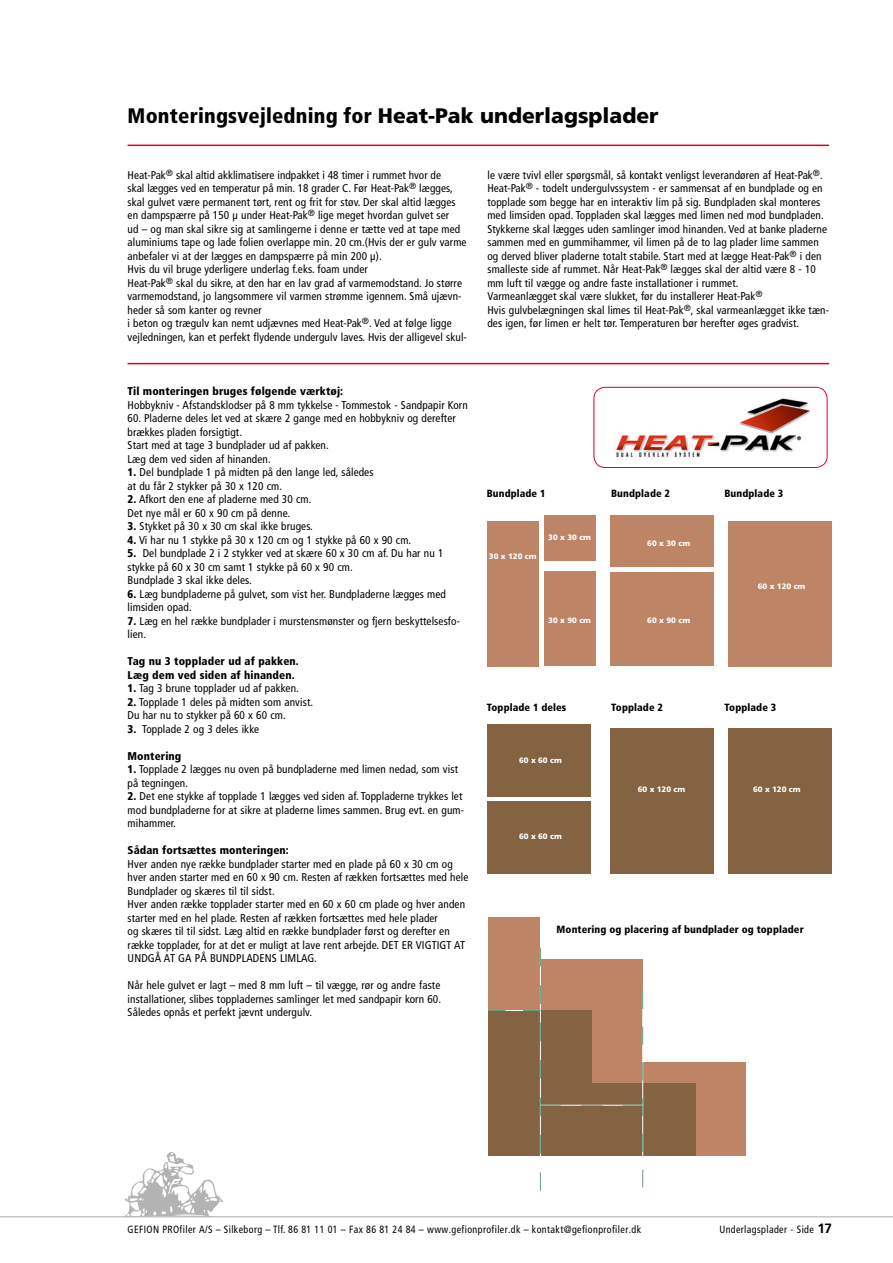
<style>
.page{position:relative;width:893px;height:1263px;background:#fff}
.page>*{position:absolute;margin:0;border:0;box-sizing:border-box;transform-origin:0 0}
.t1{font:900 condensed 21px "Frutiger";letter-spacing:.01em;color:#000}
.Normal{font:condensed 11.25px/13.5px "Frutiger";letter-spacing:.01em;color:#000}
.Normal-2{font:900 condensed 11.25px "Frutiger";letter-spacing:.01em;color:#000}
.t2{font:condensed 10.5px "Frutiger";letter-spacing:.04em;color:#000;scale:.95 1}
.Overskrift{font:900 condensed 10.5px "Frutiger";letter-spacing:.01em;color:#000}
.Overskrift-2{font:900 7.8px "Frutiger";color:#fff}
.s1{font-stretch:normal}
.s2{font-weight:900}
.s3{font-weight:700;font-stretch:normal;font-size:13.5px}
</style>
<div class="page">
<svg style="left:125px;top:1152px;width:98px;height:64px"></svg>
<hr style="left:0;top:1216px;width:893px;height:1px;background:#bababa">
<img style="left:616px;top:398px;width:195px;height:60px">
<div style="left:594px;top:387px;width:233px;height:81px;border:1px solid #dc002f;border-radius:11px"></div>
<hr style="left:128px;top:145px;width:701px;height:1px;background:#dc002f">
<hr style="left:128px;top:363px;width:701px;height:1px;background:#dc002f">
<div style="left:610px;top:728px;width:103px;height:146px;background:#846342"></div>
<div style="left:729px;top:728px;width:103px;height:146px;background:#846342"></div>
<div style="left:487px;top:801px;width:103px;height:72px;background:#846342"></div>
<div style="left:487px;top:724px;width:103px;height:72px;background:#846342"></div>
<div style="left:487px;top:521px;width:52px;height:145px;background:#be8466"></div>
<div style="left:488px;top:917px;width:52px;height:122px;background:#be8466"></div>
<div style="left:610px;top:515px;width:104px;height:52px;background:#be8466"></div>
<div style="left:729px;top:521px;width:103px;height:145px;background:#be8466"></div>
<div style="left:610px;top:572px;width:104px;height:94px;background:#be8466"></div>
<div style="left:643px;top:1062px;width:103px;height:94px;background:#be8466"></div>
<div style="left:544px;top:571px;width:52px;height:95px;background:#be8466"></div>
<div style="left:544px;top:515px;width:52px;height:45px;background:#be8466"></div>
<div style="left:593px;top:1084px;width:103px;height:72px;background:#846342"></div>
<svg style="left:488px;top:948px;width:156px;height:243px"></svg>
<p class="t1" style="left:128px;top:103px;width:533px">Monteringsvejledning for <span class="s1">Heat-Pak underlagsplader</span></p>
<p class="Normal" style="left:128px;top:168px;width:341px">Heat-Pak<sup>®</sup> skal altid akklimatisere indpakket i 48 timer i rummet hvor de<br>skal lægges ved en temperatur på min. 18 grader C. Før Heat-Pak<sup>®</sup> lægges, skal gulvet være permanent tørt, rent og frit for støv. Der skal altid lægges en dampspærre på 150 μ under Heat-Pak<sup>®</sup> lige meget hvordan gulvet ser<br>ud – og man skal sikre sig at samlingerne i denne er tætte ved at tape med aluminiums tape og lade folien overlappe min. 20 cm.(Hvis der er gulv varme anbefaler vi at der lægges en dampspærre på min 200 μ).<br>Hvis du vil bruge yderligere underlag f.eks. foam under<br>Heat-Pak<sup>®</sup> skal du sikre, at den har en lav grad af varmemodstand. Jo større varmemodstand, jo langsommere vil varmen strømme igennem. Små ujævn&shy;heder så som kanter og revner</p>
<p class="Normal" style="left:128px;top:316px;width:341px">i beton og trægulv kan nemt udjævnes med Heat-Pak<sup>®</sup>. Ved at følge ligge vejledningen, kan et perfekt flydende undergulv laves. Hvis der alligevel skul-</p>
<p class="Normal" style="left:128px;top:385px;width:342px"><span class="s2">Til monteringen bruges følgende værktøj:<br></span>Hobbykniv - Afstandsklodser på 8 mm tykkelse - Tommestok - Sandpapir Korn</p>
<p class="Normal" style="left:128px;top:412px;width:330px">60. Pladerne deles let ved at skære 2 gange med en hobbykniv og derefter brækkes pladen forsigtigt.</p>
<p class="Normal" style="left:128px;top:439px;width:203px">Start med at tage 3 bundplader ud af pakken.</p>
<p class="Normal" style="left:128px;top:452px;width:145px">Læg dem ved siden af hinanden.</p>
<p class="Normal" style="left:128px;top:466px;width:247px"><span class="s2">1.</span> Del bundplade 1 på midten på den lange led, således</p>
<p class="Normal" style="left:128px;top:479px;width:156px">at du får 2 stykker på 30 x 120 cm.</p>
<p class="Normal" style="left:128px;top:493px;width:185px"><span class="s2">2.</span> Afkort den ene af pladerne med 30 cm.<br>Det nye mål er 60 x 90 cm på denne.</p>
<p class="Normal" style="left:128px;top:520px;width:187px"><span class="s2">3.</span> Stykket på 30 x 30 cm skal ikke bruges.</p>
<p class="Normal" style="left:128px;top:533px;width:285px"><span class="s2">4.</span> Vi har nu 1 stykke på 30 x 120 cm og 1 stykke på 60 x 90 cm.</p>
<p class="Normal" style="left:128px;top:547px;width:317px"><span class="s2">5.</span> Del bundplade 2 i 2 stykker ved at skære 60 x 30 cm af. Du har nu 1 stykke på 60 x 30 cm samt 1 stykke på 60 x 90 cm.</p>
<p class="Normal" style="left:128px;top:574px;width:126px">Bundplade 3 skal ikke deles.</p>
<p class="Normal" style="left:128px;top:587px;width:320px"><span class="s2">6.</span> Læg bundpladerne på gulvet, som vist her. Bundpladerne lægges med limsiden opad.</p>
<p class="Normal" style="left:128px;top:614px;width:334px"><span class="s2">7.</span> Læg en hel række bundplader i murstensmønster og fjern beskyttelsesfo&shy;lien.</p>
<p class="Normal-2" style="left:128px;top:655px;width:173px">Tag nu 3 topplader ud af pakken.</p>
<p class="Normal-2" style="left:128px;top:668px;width:169px">Læg dem ved siden af hinanden.</p>
<p class="Normal" style="left:128px;top:682px;width:173px"><span class="s2">1.</span> Tag 3 brune topplader ud af pakken.</p>
<p class="Normal" style="left:128px;top:695px;width:187px"><span class="s2">2.</span> Topplade 1 deles på midten som anvist.</p>
<p class="Normal" style="left:128px;top:709px;width:160px">Du har nu to stykker på 60 x 60 cm.</p>
<p class="Normal" style="left:128px;top:722px;width:133px"><span class="s2">3.</span> Topplade 2 og 3 deles ikke</p>
<p class="Normal-2" style="left:128px;top:749px;width:55px">Montering</p>
<p class="Normal" style="left:128px;top:763px;width:332px"><span class="s2">1.</span> Topplade 2 lægges nu oven på bundpladerne med limen nedad, som vist på tegningen.</p>
<p class="Normal" style="left:128px;top:790px;width:338px"><span class="s2">2.</span> Det ene stykke af topplade 1 lægges ved siden af. Toppladerne trykkes let mod bundpladerne for at sikre at pladerne limes sammen. Brug evt. en gum&shy;mihammer.</p>
<p class="Normal-2" style="left:128px;top:844px;width:163px">Sådan fortsættes monteringen:</p>
<p class="Normal" style="left:128px;top:857px;width:342px">Hver anden nye række bundplader starter med en plade på 60 x 30 cm og hver anden starter med en 60 x 90 cm. Resten af rækken fortsættes med hele<br>Bundplader og skæres til til sidst.</p>
<p class="Normal" style="left:128px;top:898px;width:339px">Hver anden række topplader starter med en 60 x 60 cm plade og hver anden starter med en hel plade. Resten af rækken fortsættes med hele plader<br>og skæres til til sidst. Læg altid en række bundplader først og derefter en række topplader, for at det er muligt at lave rent arbejde. DET ER VIGTIGT AT UNDGÅ AT GA PÅ BUNDPLADENS LIMLAG.</p>
<p class="Normal" style="left:128px;top:979px;width:315px;text-align:justify">Når hele gulvet er lagt – med 8 mm luft – til vægge, rør og andre faste installationer, slibes toppladernes samlinger let med sandpapir korn 60.<br>Således opnås et perfekt jævnt undergulv.</p>
<p class="Normal" style="left:487px;top:168px;width:337px">le være tvivl eller spørgsmål, så kontakt venligst leverandøren af Heat-Pak<sup>®</sup>.</p>
<p class="Normal" style="left:487px;top:181px;width:341px">Heat-Pak<sup>®</sup> - todelt undergulvssystem - er sammensat af en bundplade og en topplade som begge har en interaktiv lim på sig. Bundpladen skal monteres med limsiden opad. Toppladen skal lægges med limen ned mod bundpladen.<br>Stykkerne skal lægges uden samlinger imod hinanden. Ved at banke pladerne sammen med en gummihammer, vil limen på de to lag plader lime sammen og derved bliver pladerne totalt stabile. Start med at lægge Heat-Pak<sup>®</sup> i den smalleste side af rummet. Når Heat-Pak<sup>®</sup> lægges skal der altid være 8 - 10 mm luft til vægge og andre faste installationer i rummet.</p>
<p class="Normal" style="left:487px;top:289px;width:277px">Varmeanlægget skal være slukket, før du installerer Heat-Pak<sup>®</sup></p>
<p class="Normal" style="left:487px;top:303px;width:343px">Hvis gulvbelægningen skal limes til Heat-Pak<sup>®</sup>, skal varmeanlægget ikke tæn&shy;des igen, før limen er helt tør. Temperaturen bør herefter øges gradvist.</p>
<p class="Overskrift" style="left:487px;top:487px;width:60px">Bundplade 1</p>
<p class="Overskrift-2" style="left:489px;top:551px;width:49px">30 x 120 cm</p>
<p class="Overskrift-2" style="left:548px;top:532px;width:44px">30 x 30 cm</p>
<p class="Overskrift" style="left:611px;top:487px;width:60px">Bundplade 2</p>
<p class="Overskrift-2" style="left:647px;top:538px;width:44px">60 x 30 cm</p>
<p class="Overskrift-2" style="left:548px;top:616px;width:44px">30 x 90 cm</p>
<p class="Overskrift-2" style="left:647px;top:616px;width:44px">60 x 90 cm</p>
<p class="Overskrift" style="left:487px;top:701px;width:81px">Topplade 1 deles</p>
<p class="Overskrift-2" style="left:519px;top:755px;width:44px">60 x 60 cm</p>
<p class="Overskrift" style="left:611px;top:701px;width:53px">Topplade 2</p>
<p class="Overskrift" style="left:725px;top:487px;width:60px">Bundplade 3</p>
<p class="Overskrift-2" style="left:758px;top:582px;width:49px">60 x 120 cm</p>
<p class="Overskrift" style="left:725px;top:701px;width:53px">Topplade 3</p>
<p class="Overskrift-2" style="left:519px;top:831px;width:44px">60 x 60 cm</p>
<p class="Overskrift-2" style="left:638px;top:785px;width:49px">60 x 120 cm</p>
<p class="Overskrift-2" style="left:753px;top:785px;width:49px">60 x 120 cm</p>
<p class="Overskrift" style="left:557px;top:923px;width:249px">Montering og placering af bundplader og topplader</p>
<p class="t2" style="left:128px;top:1223px;width:542px">GEFION PROfiler A/S – Silkeborg – Tlf. 86 81 11 01 – Fax 86 81 24 84 – www.gefionprofiler.dk – kontakt@gefionprofiler.dk</p>
<p class="t2" style="left:719px;top:1223px;width:120px">Underlagsplader - Side <span class="s3">17</span></p>
</div>
